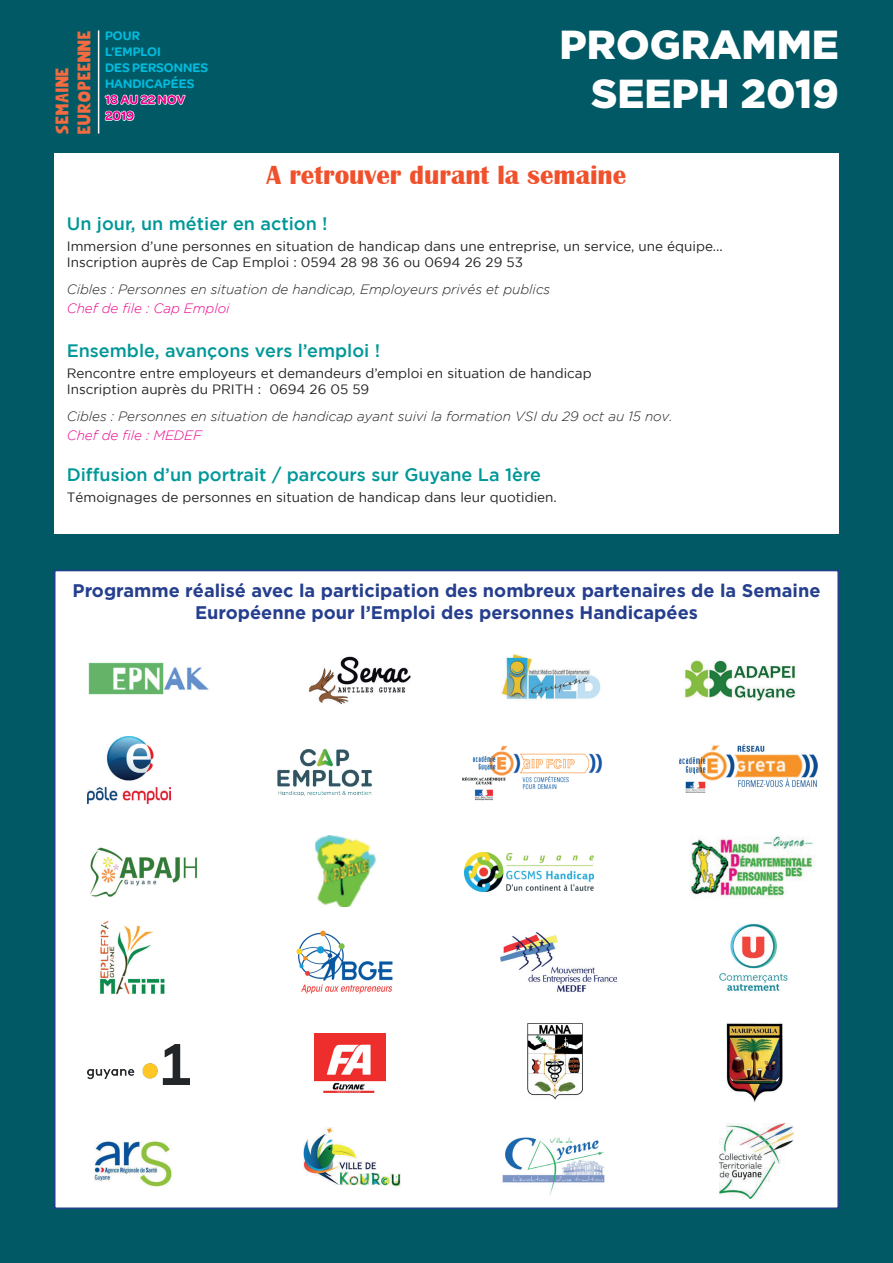
<style>
.page{position:relative;width:893px;height:1263px;background:#005964}
.page>*{position:absolute;margin:0;border:0;box-sizing:border-box;transform-origin:0 0}
.t1{font:900 40.5px/48.6px "Gotham";color:#fff;text-align:right}
.t2{font:700 27px "Britannic";color:#f0512c}
.t3{font:700 18.3px/21.9px "Gotham";color:#253f8e;text-align:center}
.t4{font:18.3px/21.9px "Chunk";letter-spacing:.06em;color:#f26b41}
.t5{font:500 18px "Gotham";color:#009798}
.t6{font:13.5px/16.2px "Gotham";color:#231f20}
.t7{font:italic 300 13.5px "Gotham";color:#231f20}
.t8{font:italic 300 13.5px "Gotham";color:#ed028c}
.t9{font:600 13.35px/16px "Omnes";color:#03bbdd}
.t10{font:600 13.35px/16px "Omnes";color:#ed028c}
</style>
<div class="page">
<svg style="left:104px;top:94px;width:82px;height:27px"></svg>
<hr style="left:98px;top:30px;width:1px;height:104px;background:#fff">
<div style="left:55px;top:571px;width:783px;height:637px;background:#fff"></div>
<img style="left:683px;top:660px;width:113px;height:42px">
<img style="left:308px;top:656px;width:103px;height:49px">
<img style="left:296px;top:930px;width:97px;height:64px">
<img style="left:277px;top:748px;width:96px;height:48px">
<img style="left:690px;top:836px;width:124px;height:62px">
<img style="left:90px;top:847px;width:108px;height:50px">
<img style="left:87px;top:736px;width:83px;height:67px">
<img style="left:679px;top:744px;width:138px;height:48px">
<img style="left:719px;top:924px;width:69px;height:67px">
<img style="left:501px;top:654px;width:100px;height:46px">
<img style="left:88px;top:662px;width:121px;height:33px">
<img style="left:94px;top:1141px;width:78px;height:46px">
<img style="left:500px;top:932px;width:117px;height:60px">
<img style="left:462px;top:746px;width:140px;height:55px">
<img style="left:99px;top:921px;width:66px;height:73px">
<img style="left:315px;top:836px;width:61px;height:70px">
<img style="left:719px;top:1124px;width:75px;height:74px">
<img style="left:502px;top:1137px;width:103px;height:58px">
<img style="left:303px;top:1128px;width:97px;height:60px">
<img style="left:527px;top:1023px;width:56px;height:77px">
<img style="left:726px;top:1022px;width:57px;height:81px">
<img style="left:314px;top:1033px;width:71px;height:60px">
<img style="left:87px;top:1044px;width:102px;height:40px">
<img style="left:465px;top:852px;width:129px;height:39px">
<div style="left:54px;top:153px;width:785px;height:381px;background:#fff"></div>
<h3 class="t4" style="left:52px;top:134px;width:104px;rotate:-90deg">SEMAINE<br>EUROPEENNE</h3>
<p class="t9" style="left:105px;top:27px;width:105px">POUR<br>L’EMPLOI<br>DES PERSONNES<br>HANDICAPÉES</p>
<p class="t10" style="left:105px;top:92px;width:82px">18 AU 22 NOV<br>2019</p>
<h1 class="t1" style="left:560px;top:20px;width:281px">PROGRAMME<br>SEEPH 2019</h1>
<h2 class="t2" style="left:267px;top:160px;width:361px">A retrouver durant la semaine</h2>
<h3 class="t5" style="left:67px;top:213px;width:262px">Un jour, un métier en action !</h3>
<p class="t6" style="left:67px;top:238px;width:658px">Immersion d’une personnes en situation de handicap dans une entreprise, un service, une équipe...<br>Inscription auprès de Cap Emploi : 0594 28 98 36 ou 0694 26 29 53</p>
<p class="t7" style="left:67px;top:282px;width:485px">Cibles : Personnes en situation de handicap, Employeurs privés et publics</p>
<p class="t8" style="left:67px;top:301px;width:164px">Chef de file : Cap Emploi</p>
<h3 class="t5" style="left:67px;top:340px;width:315px">Ensemble, avançons vers l’emploi !</h3>
<p class="t6" style="left:67px;top:365px;width:526px">Rencontre entre employeurs et demandeurs d’emploi en situation de handicap<br>Inscription auprès du PRITH : 0694 26 05 59</p>
<p class="t7" style="left:67px;top:409px;width:607px">Cibles : Personnes en situation de handicap ayant suivi la formation VSI du 29 oct au 15 nov.</p>
<p class="t8" style="left:67px;top:428px;width:137px">Chef de file : MEDEF</p>
<h3 class="t5" style="left:67px;top:464px;width:476px">Diffusion d’un portrait / parcours sur Guyane La 1ère</h3>
<p class="t6" style="left:67px;top:488px;width:492px">Témoignages de personnes en situation de handicap dans leur quotidien.</p>
<h3 class="t3" style="left:73px;top:579px;width:749px">Programme réalisé avec la participation des nombreux partenaires de la Semaine<br>Européenne pour l’Emploi des personnes Handicapées</h3>
</div>
